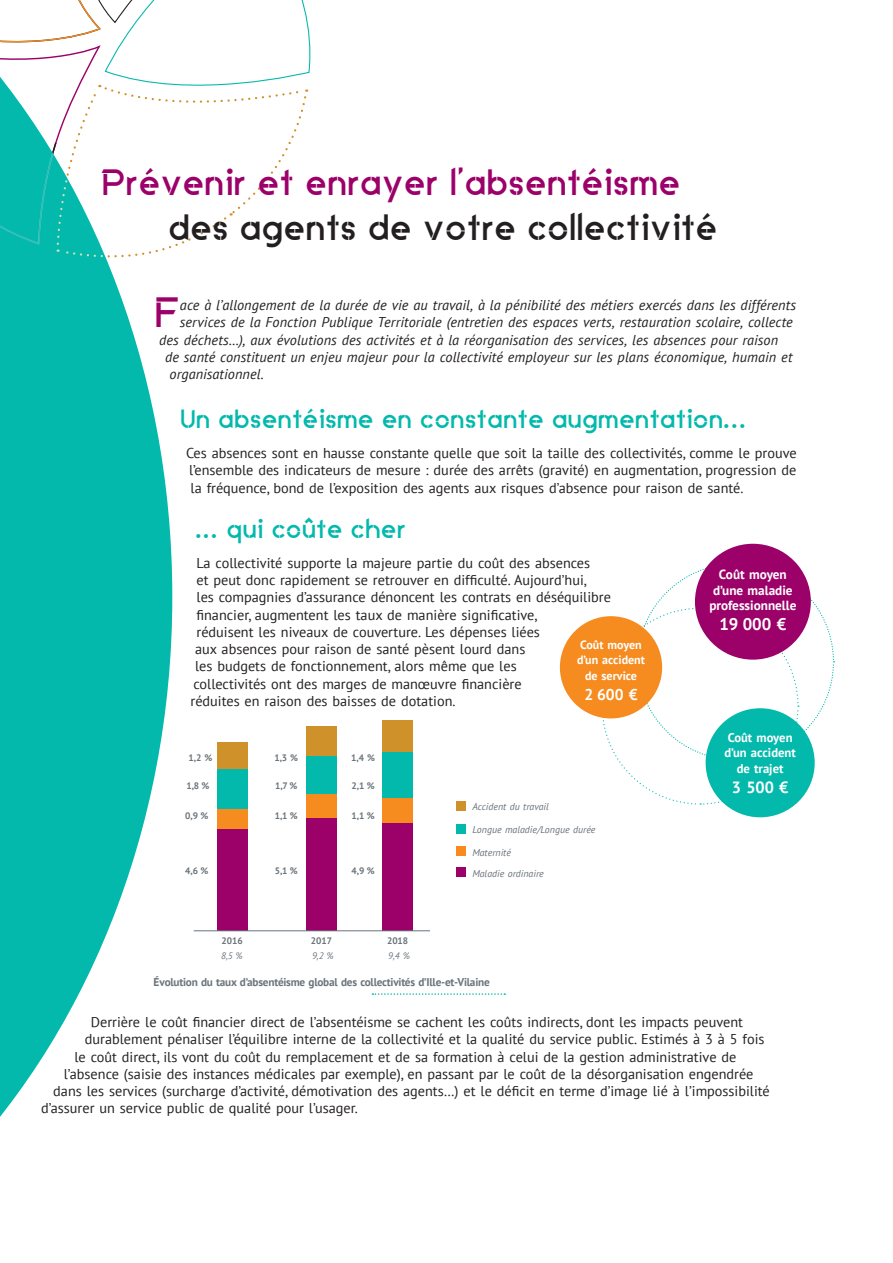
<style>
.page{position:relative;width:893px;height:1263px;background:#fff}
.page>*{position:absolute;margin:0;border:0;box-sizing:border-box;transform-origin:0 0}
.Lettrine{font:43.35px "Anklada Novaz original";color:#9b0169}
.t1{font:37.5px "Anklada Novaz original";color:#9b0169}
.Titre{font:37.5px "Anklada Novaz original";color:#231f20}
.Titre_2{font:27px "Anklada Novaz original";color:#03b9ac}
.Texte{font:700 16.8px "PT Sans";color:#fff}
.Texte-2{font:700 16.2px "PT Sans";color:#fff}
.Texte-3{font:700 15.6px "PT Sans";color:#fff}
.Texte-4{font:14.25px "PT Sans";color:#231f20}
.Lettrine-2{font:italic 14.25px "PT Sans";letter-spacing:.005em;color:#231f20}
.Texte_2{font:14.25px/17.2px "PT Sans";color:#231f20;text-align:justify}
.Texte-5{font:700 13.2px/15.6px "PT Sans";color:#fff;text-align:center}
.Texte-6{font:700 12.6px/15.6px "PT Sans";color:#fff;text-align:center}
.Texte-7{font:700 12px/15.6px "PT Sans";color:#fff;text-align:center}
.Texte_2-2{font:700 11.25px "PT Sans";letter-spacing:-.02em;color:#6a747b}
.Texte_2-3{font:italic 9.9px "PT Sans";color:#6a747b}
.Chiffres_graphique{font:700 9.3px "PT Sans";color:#6a747b}
.Chiffres_graphique-2{font:italic 9.3px "PT Sans";color:#6a747b}
</style>
<div class="page">
<svg style="left:0;top:259px;width:172px;height:858px;fill:#03b9ac"></svg>
<svg style="left:0;top:0;width:311px;height:259px"></svg>
<svg style="left:601px;top:563px;width:234px;height:242px"></svg>
<div style="left:695px;top:544px;width:116px;height:116px;background:#9b0169;border-radius:50%"></div>
<div style="left:560px;top:616px;width:102px;height:102px;background:#f68b1f;border-radius:50%"></div>
<div style="left:706px;top:708px;width:109px;height:109px;background:#03b9ac;border-radius:50%"></div>
<svg style="left:372px;top:993px;width:133px;height:2px"></svg>
<div style="left:456px;top:868px;width:9px;height:9px;background:#9b0169"></div>
<div style="left:456px;top:846px;width:9px;height:9px;background:#f68b1f"></div>
<div style="left:456px;top:824px;width:9px;height:10px;background:#03b9ac"></div>
<div style="left:456px;top:801px;width:9px;height:10px;background:#cf922b"></div>
<div style="left:218px;top:829px;width:30px;height:102px;background:#9b0169"></div>
<div style="left:218px;top:809px;width:30px;height:20px;background:#f68b1f"></div>
<div style="left:218px;top:769px;width:30px;height:40px;background:#03b9ac"></div>
<div style="left:218px;top:743px;width:30px;height:26px;background:#cf922b"></div>
<div style="left:306px;top:818px;width:30px;height:113px;background:#9b0169"></div>
<div style="left:306px;top:794px;width:30px;height:24px;background:#f68b1f"></div>
<div style="left:306px;top:756px;width:30px;height:38px;background:#03b9ac"></div>
<div style="left:306px;top:727px;width:30px;height:29px;background:#cf922b"></div>
<div style="left:382px;top:822px;width:30px;height:109px;background:#9b0169"></div>
<div style="left:382px;top:798px;width:30px;height:25px;background:#f68b1f"></div>
<div style="left:382px;top:751px;width:30px;height:47px;background:#03b9ac"></div>
<div style="left:382px;top:720px;width:30px;height:31px;background:#cf922b"></div>
<hr style="left:194px;top:930px;width:236px;height:1px;background:#6a747b">
<p class="t1" style="left:102px;top:157px;width:580px">Prévenir et enrayer l’absentéisme</p>
<p class="Titre" style="left:168px;top:202px;width:551px">des agents de votre collectivité</p>
<p class="Lettrine" style="left:154px;top:283px;width:27px">F</p>
<p class="Lettrine-2" style="left:180px;top:296px;width:618px">ace à l’allongement de la durée de vie au travail, à la pénibilité des métiers exercés dans les différents</p>
<p class="Lettrine-2" style="left:180px;top:313px;width:614px">services de la Fonction Publique Territoriale (entretien des espaces verts, restauration scolaire, collecte</p>
<p class="Lettrine-2" style="left:159px;top:330px;width:621px">des déchets…), aux évolutions des activités et à la réorganisation des services, les absences pour raison</p>
<p class="Lettrine-2" style="left:165px;top:347px;width:629px">de santé constituent un enjeu majeur pour la collectivité employeur sur les plans économique, humain et</p>
<p class="Lettrine-2" style="left:169px;top:365px;width:96px">organisationnel.</p>
<p class="Titre_2" style="left:180px;top:400px;width:568px">Un absentéisme en constante augmentation...</p>
<p class="Texte_2" style="left:186px;top:444px;width:612px">Ces absences sont en hausse constante quelle que soit la taille des collectivités, comme le prouve l’ensemble des indicateurs de mesure : durée des arrêts (gravité) en augmentation, progression de la fréquence, bond de l’exposition des agents aux risques d’absence pour raison de santé.</p>
<p class="Titre_2" style="left:195px;top:510px;width:212px">... qui coûte cher</p>
<p class="Texte-4" style="left:196px;top:554px;width:395px">La collectivité supporte la majeure partie du coût des absences</p>
<p class="Texte-4" style="left:196px;top:571px;width:392px">et peut donc rapidement se retrouver en difficulté. Aujourd’hui,</p>
<p class="Texte-4" style="left:196px;top:588px;width:416px">les compagnies d’assurance dénoncent les contrats en déséquilibre</p>
<p class="Texte-4" style="left:196px;top:605px;width:342px">financier, augmentent les taux de manière significative,</p>
<p class="Texte-4" style="left:196px;top:623px;width:345px">réduisent les niveaux de couverture. Les dépenses liées</p>
<p class="Texte-4" style="left:195px;top:640px;width:332px">aux absences pour raison de santé pèsent lourd dans</p>
<p class="Texte-4" style="left:195px;top:657px;width:323px">les budgets de fonctionnement, alors même que les</p>
<p class="Texte-4" style="left:193px;top:674px;width:330px">collectivités ont des marges de manœuvre financière</p>
<p class="Texte-4" style="left:190px;top:692px;width:266px">réduites en raison des baisses de dotation.</p>
<p class="Texte-5" style="left:709px;top:566px;width:89px">Coût moyen d’une maladie professionnelle</p>
<p class="Texte" style="left:719px;top:613px;width:69px">19 000 €</p>
<p class="Texte-7" style="left:577px;top:636px;width:70px">Coût moyen d’un accident de service</p>
<p class="Texte-3" style="left:584px;top:684px;width:55px">2 600 €</p>
<p class="Chiffres_graphique" style="left:189px;top:751px;width:25px">1,2 %</p>
<p class="Chiffres_graphique" style="left:274px;top:751px;width:25px">1,3 %</p>
<p class="Chiffres_graphique" style="left:351px;top:751px;width:25px">1,4 %</p>
<p class="Chiffres_graphique" style="left:186px;top:779px;width:24px">1,8 %</p>
<p class="Chiffres_graphique" style="left:275px;top:779px;width:24px">1,7 %</p>
<p class="Chiffres_graphique" style="left:352px;top:779px;width:24px">2,1 %</p>
<p class="Chiffres_graphique" style="left:185px;top:809px;width:24px">0,9 %</p>
<p class="Chiffres_graphique" style="left:275px;top:809px;width:24px">1,1 %</p>
<p class="Chiffres_graphique" style="left:352px;top:809px;width:24px">1,1 %</p>
<p class="Chiffres_graphique" style="left:185px;top:864px;width:24px">4,6 %</p>
<p class="Chiffres_graphique" style="left:275px;top:864px;width:24px">5,1 %</p>
<p class="Chiffres_graphique" style="left:352px;top:864px;width:24px">4,9 %</p>
<p class="Chiffres_graphique" style="left:221px;top:935px;width:23px">2016</p>
<p class="Chiffres_graphique-2" style="left:221px;top:950px;width:23px">8,5 %</p>
<p class="Chiffres_graphique-2" style="left:312px;top:950px;width:23px">9,2 %</p>
<p class="Chiffres_graphique-2" style="left:388px;top:950px;width:23px">9,4 %</p>
<p class="Chiffres_graphique" style="left:311px;top:935px;width:23px">2017</p>
<p class="Chiffres_graphique" style="left:387px;top:935px;width:23px">2018</p>
<p class="Texte_2-3" style="left:472px;top:800px;width:78px">Accident du travail</p>
<p class="Texte_2-3" style="left:472px;top:823px;width:125px">Longue maladie/Longue durée</p>
<p class="Texte_2-3" style="left:472px;top:846px;width:40px">Maternité</p>
<p class="Texte_2-3" style="left:472px;top:867px;width:73px">Maladie ordinaire</p>
<p class="Texte_2-2" style="left:154px;top:975px;width:338px">Évolution du taux d’absentéisme global des collectivités d’Ille-et-Vilaine</p>
<p class="Texte-6" style="left:724px;top:729px;width:73px">Coût moyen d’un accident de trajet</p>
<p class="Texte-2" style="left:732px;top:776px;width:58px">3 500 €</p>
<p class="Texte-4" style="left:91px;top:1013px;width:654px">Derrière le coût financier direct de l’absentéisme se cachent les coûts indirects, dont les impacts peuvent</p>
<p class="Texte-4" style="left:85px;top:1030px;width:681px">durablement pénaliser l’équilibre interne de la collectivité et la qualité du service public. Estimés à 3 à 5 fois</p>
<p class="Texte-4" style="left:74px;top:1047px;width:664px">le coût direct, ils vont du coût du remplacement et de sa formation à celui de la gestion administrative de</p>
<p class="Texte-4" style="left:64px;top:1064px;width:691px">l’absence (saisie des instances médicales par exemple), en passant par le coût de la désorganisation engendrée</p>
<p class="Texte-4" style="left:53px;top:1082px;width:718px">dans les services (surcharge d’activité, démotivation des agents…) et le déficit en terme d’image lié à l’impossibilité</p>
<p class="Texte-4" style="left:41px;top:1099px;width:318px">d’assurer un service public de qualité pour l’usager.</p>
</div>
